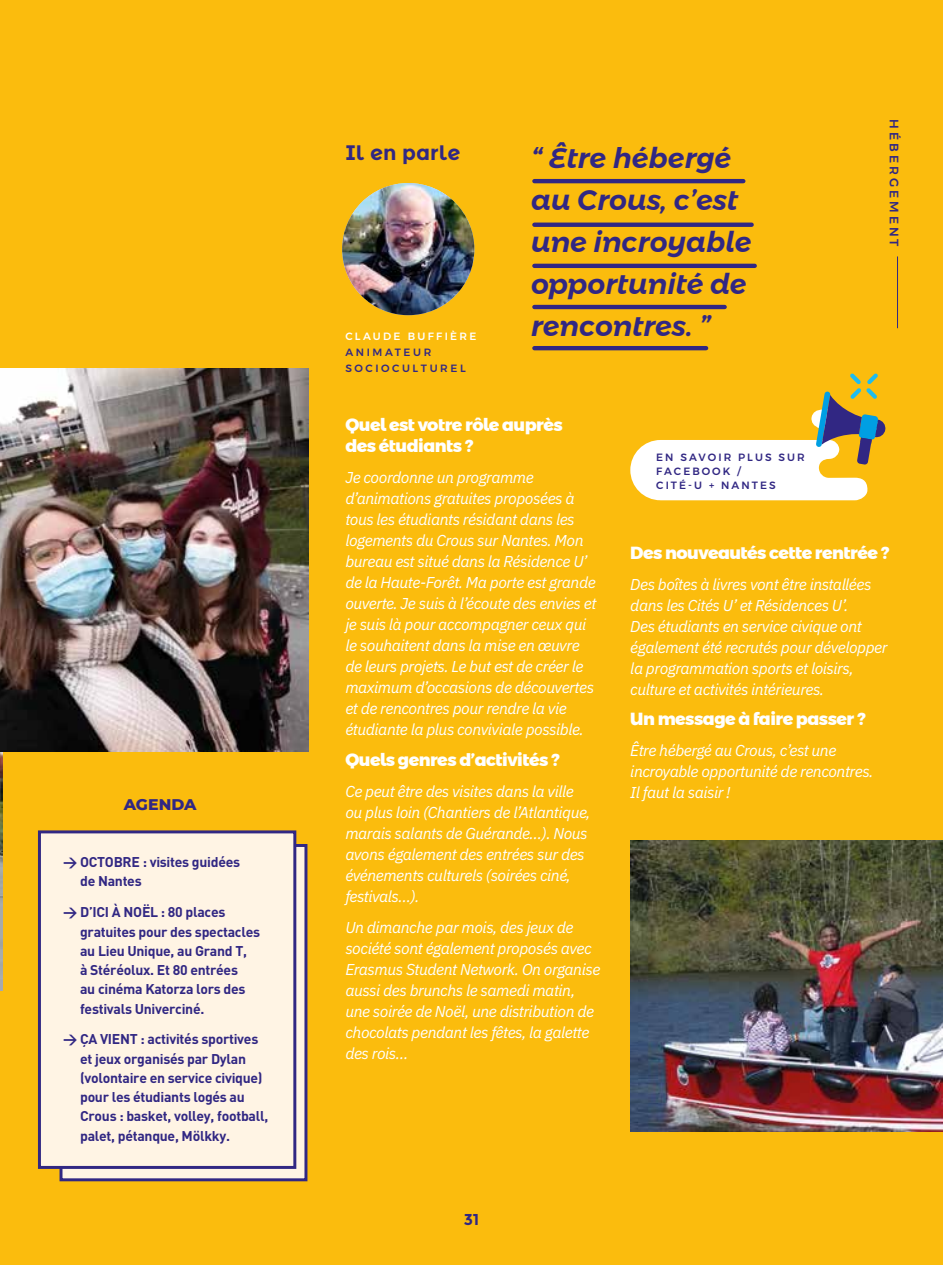
<style>
.page{position:relative;width:943px;height:1265px;background:#fbbc0d}
.page>*{position:absolute;margin:0;border:0;box-sizing:border-box;transform-origin:0 0}
.t1{font:italic 600 28px/42px "Montserrat Alternates";color:#312783}
.t2{font:700 21px "Montserrat Alternates";color:#312783}
.t3{font:800 17.5px/21px "Montserrat Alternates";letter-spacing:-.03em;color:#fff}
.t4{font:italic 15.75px/21px "IBM Plex Sans";letter-spacing:-.03em;color:#fff}
.t5{font:800 15.75px "Montserrat";color:#312783}
.t6{font:700 15.75px "Montserrat";color:#312783}
.t7{font:700 14px/19.2px "DIN";letter-spacing:-.02em;color:#312783}
.t8{font:500 12.25px "Montserrat";letter-spacing:.25em;color:#312783}
.t9{font:500 10.5px/14px "Montserrat";letter-spacing:.2em;color:#312783}
.t10{font:500 10.5px/15.8px "Montserrat";letter-spacing:.25em;color:#312783}
.t11{font:500 10.5px "Montserrat";letter-spacing:.22em;color:#fff}
</style>
<div class="page">
<hr style="left:534px;top:179px;width:209px;height:4px;background:#312783">
<svg style="left:534px;top:223px;width:217px;height:4px"></svg>
<hr style="left:534px;top:264px;width:220px;height:4px;background:#312783">
<hr style="left:534px;top:305px;width:190px;height:4px;background:#312783">
<hr style="left:534px;top:346px;width:172px;height:4px;background:#312783">
<img style="left:630px;top:841px;width:313px;height:291px">
<img style="left:0;top:751px;width:2px;height:239px">
<div style="left:59px;top:844px;width:248px;height:337px;background:#fff4e4;border:3px solid #312783"></div>
<div style="left:38px;top:830px;width:258px;height:339px;background:#fff4e4;border:3px solid #312783"></div>
<img style="left:342px;top:183px;width:132px;height:132px;border-radius:66px">
<svg style="left:630px;top:373px;width:256px;height:127px"></svg>
<img style="left:0;top:369px;width:308px;height:382px">
<hr style="left:897px;top:256px;width:1px;height:72px;background:#312783">
<p class="t5" style="left:124px;top:793px;width:74px">AGENDA</p>
<p class="t7" style="left:80px;top:852px;width:161px;text-indent:-17px">&gt; OCTOBRE : visites guidées de Nantes</p>
<p class="t7" style="left:80px;top:902px;width:181px;text-indent:-17px">&gt; D’ICI À NOËL : 80 places gratuites pour des spectacles au Lieu Unique, au Grand T,<br>à Stéréolux. Et 80 entrées<br>au cinéma Katorza lors des festivals Univerciné.</p>
<p class="t7" style="left:80px;top:1029px;width:190px;text-indent:-17px">&gt; ÇA VIENT : activités sportives et jeux organisés par Dylan (volontaire en service civique) pour les étudiants logés au<br>Crous : basket, volley, football, palet, pétanque, Mölkky.</p>
<h2 class="t2" style="left:345px;top:141px;width:117px">Il en parle</h2>
<p class="t11" style="left:345px;top:328px;width:132px">CLAUDE BUFFIÈRE</p>
<p class="t10" style="left:345px;top:344px;width:122px">ANIMATEUR<br>SOCIOCULTUREL</p>
<h1 class="t1" style="left:531px;top:138px;width:222px">“ Être hébergé au Crous, c’est une incroyable opportunité de rencontres. ”</h1>
<p class="t8" style="left:903px;top:119px;width:129px;rotate:90deg">HÉBERGEMENT</p>
<p class="t3" style="left:345px;top:415px;width:219px">Quel est votre rôle auprès des étudiants ?</p>
<p class="t4" style="left:345px;top:466px;width:252px">Je coordonne un programme d’animations gratuites proposées à tous les étudiants résidant dans les logements du Crous sur Nantes. Mon bureau est situé dans la Résidence U’ de la Haute-Forêt. Ma porte est grande ouverte. Je suis à l’écoute des envies et je suis là pour accompagner ceux qui le souhaitent dans la mise en œuvre de leurs projets. Le but est de créer le maximum d’occasions de découvertes et de rencontres pour rendre la vie étudiante la plus conviviale possible.</p>
<p class="t3" style="left:345px;top:750px;width:216px">Quels genres d’activités ?</p>
<p class="t4" style="left:345px;top:780px;width:247px">Ce peut être des visites dans la ville ou plus loin (Chantiers de l’Atlantique, marais salants de Guérande…). Nous avons également des entrées sur des événements culturels (soirées ciné, festivals…).</p>
<p class="t4" style="left:345px;top:916px;width:256px">Un dimanche par mois, des jeux de société sont également proposés avec<br>Erasmus Student Network. On organise aussi des brunchs le samedi matin, une soirée de Noël, une distribution de chocolats pendant les fêtes, la galette des rois…</p>
<p class="t9" style="left:656px;top:450px;width:150px">EN SAVOIR PLUS SUR<br>FACEBOOK /<br>CITÉ-U + NANTES</p>
<p class="t3" style="left:630px;top:542px;width:260px">Des nouveautés cette rentrée ?</p>
<p class="t4" style="left:630px;top:572px;width:259px">Des boîtes à livres vont être installées dans les Cités U’ et Résidences U’.<br>Des étudiants en service civique ont également été recrutés pour développer la programmation sports et loisirs, culture et activités intérieures.</p>
<p class="t3" style="left:630px;top:709px;width:237px">Un message à faire passer ?</p>
<p class="t4" style="left:630px;top:739px;width:245px">Être hébergé au Crous, c’est une incroyable opportunité de rencontres.<br>Il faut la saisir !</p>
<p class="t6" style="left:463px;top:1210px;width:17px">31</p>
</div>
